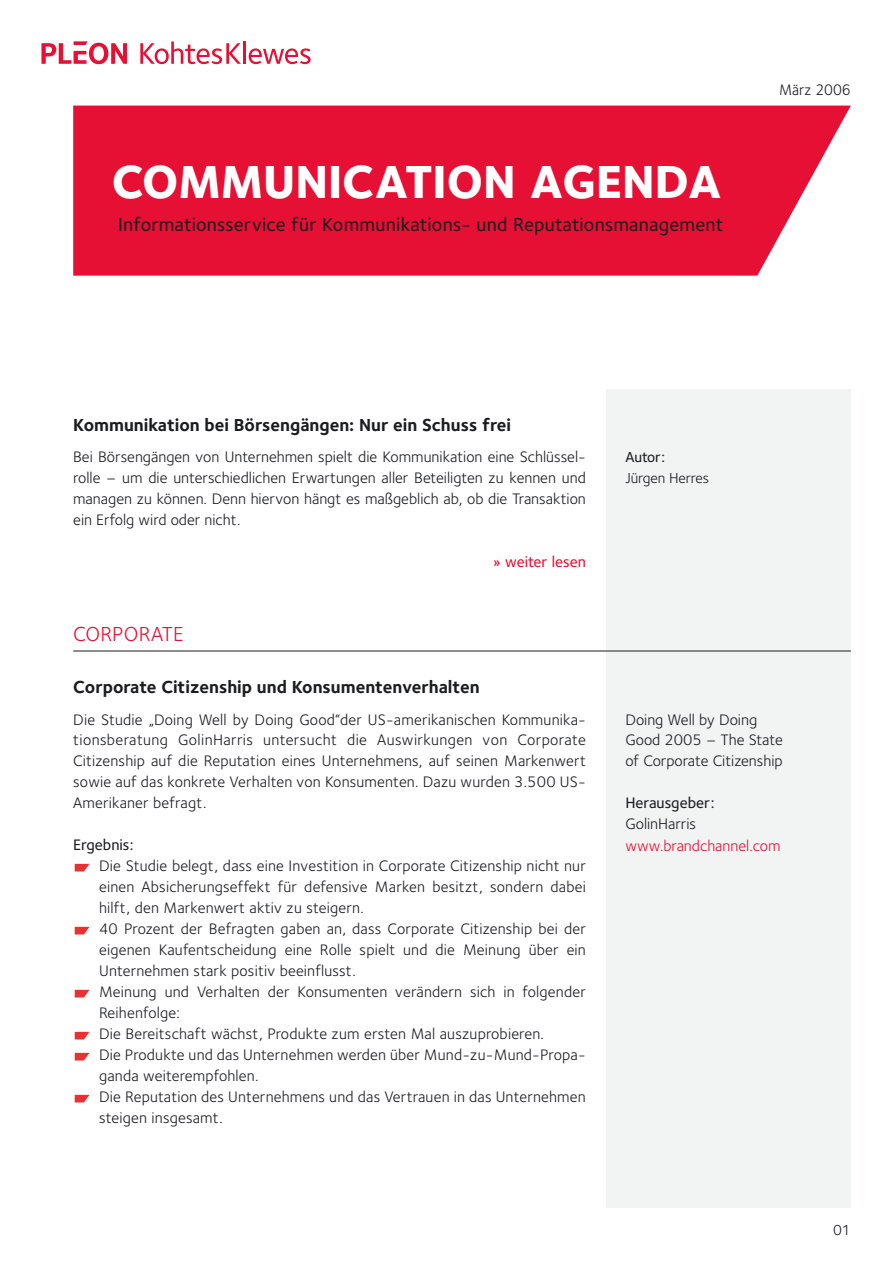
<style>
.page{position:relative;width:893px;height:1263px;background:#fff}
.page>*{position:absolute;margin:0;border:0;box-sizing:border-box;transform-origin:0 0}
.t1{font:800 48px "Foundry Sterling";color:#fff}
.t2{font:21px "Foundry Sterling";letter-spacing:.01em;color:#e61034}
.t3{font:500 19.5px "Foundry Sterling";letter-spacing:.01em;color:#1b1c20}
.t4{font:700 18px "Foundry Sterling";color:#1b1c20}
.t5{font:15.75px/21px "Foundry Sterling";letter-spacing:.01em;color:#1b1c20;text-align:justify}
.t6{font:500 15.75px "Foundry Sterling";color:#1b1c20}
.t7{font:15.75px "Foundry Sterling";color:#e61034}
.t8{font:500 15.75px "Foundry Sterling";color:#e61034}
.t9{font:15.75px "Foundry Sterling";letter-spacing:.01em;color:#1b1c20;scale:.95 1}
.t10{font:15px "Foundry Sterling";letter-spacing:-.005em;color:#1b1c20}
.t11{font:500 15px "Foundry Sterling";letter-spacing:-.01em;color:#1b1c20}
</style>
<div class="page">
<svg style="left:41px;top:41px;width:86px;height:23px"></svg>
<svg style="left:140px;top:42px;width:101px;height:22px"></svg>
<hr style="left:243px;top:42px;width:3px;height:22px;background:#e61034">
<svg style="left:249px;top:48px;width:61px;height:16px"></svg>
<div style="left:73px;top:106px;width:777px;height:170px;background:#e61034"></div>
<svg style="left:75px;top:1095px;width:14px;height:7px"></svg>
<svg style="left:75px;top:1053px;width:14px;height:7px"></svg>
<svg style="left:75px;top:1032px;width:14px;height:8px"></svg>
<svg style="left:75px;top:990px;width:14px;height:8px"></svg>
<svg style="left:75px;top:927px;width:14px;height:7px"></svg>
<svg style="left:75px;top:864px;width:14px;height:8px"></svg>
<div style="left:606px;top:389px;width:244px;height:819px;background:#f2f3f3"></div>
<hr style="left:73px;top:651px;width:777px;height:1px;background:#1b1c20">
<h1 class="t1" style="left:112px;top:163px;width:611px">COMMUNICATION AGENDA</h1>
<p class="t3" style="left:118px;top:217px;width:606px">Informationsservice für Kommunikations- und Reputationsmanagement</p>
<p class="t9" style="left:779px;top:83px;width:77px">März 2006</p>
<p class="t4" style="left:73px;top:417px;width:439px">Kommunikation bei Börsengängen: Nur ein Schuss frei</p>
<p class="t5" style="left:73px;top:448px;width:514px">Bei Börsengängen von Unternehmen spielt die Kommunikation eine Schlüssel&shy;rolle – um die unterschiedlichen Erwartungen aller Beteiligten zu kennen und managen zu können. Denn hiervon hängt es maßgeblich ab, ob die Transaktion ein Erfolg wird oder nicht.</p>
<p class="t8" style="left:493px;top:556px;width:94px">» weiter lesen</p>
<p class="t11" style="left:625px;top:451px;width:41px">Autor:</p>
<p class="t10" style="left:625px;top:472px;width:85px">Jürgen Herres</p>
<h2 class="t2" style="left:73px;top:625px;width:112px">CORPORATE</h2>
<p class="t4" style="left:73px;top:679px;width:408px">Corporate Citizenship und Konsumentenverhalten</p>
<p class="t5" style="left:73px;top:710px;width:514px">Die Studie „Doing Well by Doing Good“der US-amerikanischen Kommunika&shy;tionsberatung GolinHarris untersucht die Auswirkungen von Corporate Citizenship auf die Reputation eines Unternehmens, auf seinen Markenwert sowie auf das konkrete Verhalten von Konsumenten. Dazu wurden 3.500 US-Amerikaner befragt.</p>
<p class="t6" style="left:73px;top:839px;width:62px">Ergebnis:</p>
<p class="t5" style="left:99px;top:857px;width:488px;text-align:left">Die Studie belegt, dass eine Investition in Corporate Citizenship nicht nur einen Absicherungseffekt für defensive Marken besitzt, sondern dabei hilft, den Markenwert aktiv zu steigern.<br>40 Prozent der Befragten gaben an, dass Corporate Citizenship bei der eigenen Kaufentscheidung eine Rolle spielt und die Meinung über ein Unternehmen stark positiv beeinflusst.<br>Meinung und Verhalten der Konsumenten verändern sich in folgender Reihenfolge:<br>Die Bereitschaft wächst, Produkte zum ersten Mal auszuprobieren.<br>Die Produkte und das Unternehmen werden über Mund-zu-Mund-Propa&shy;ganda weiterempfohlen.<br>Die Reputation des Unternehmens und das Vertrauen in das Unternehmen steigen insgesamt.</p>
<p class="t5" style="left:625px;top:710px;width:159px;text-align:left">Doing Well by Doing<br>Good 2005 – The State of Corporate Citizenship</p>
<p class="t6" style="left:625px;top:797px;width:91px">Herausgeber:</p>
<p class="t5" style="left:625px;top:815px;width:72px">GolinHarris</p>
<p class="t7" style="left:625px;top:839px;width:156px">www.brandchannel.com</p>
<p class="t10" style="left:833px;top:1224px;width:19px">01</p>
</div>
